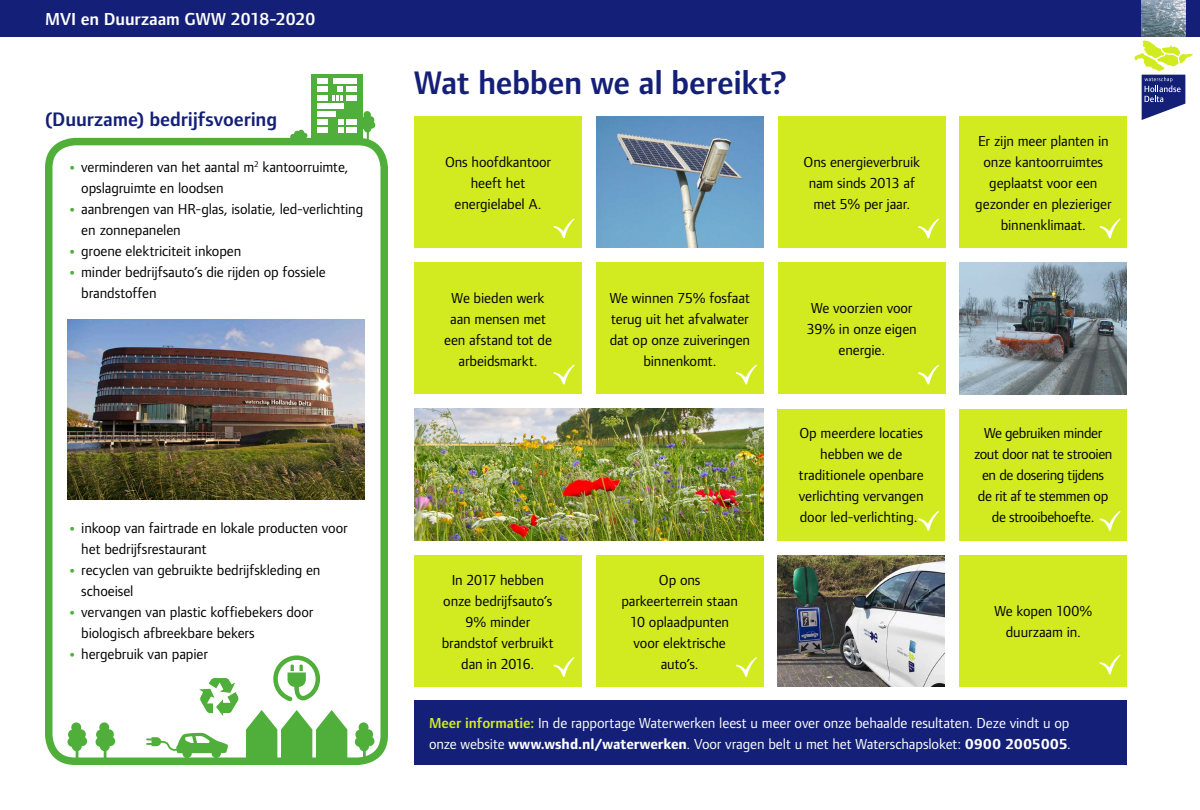
<style>
.page{position:relative;width:1200px;height:810px;background:#fff}
.page>*{position:absolute;margin:0;border:0;box-sizing:border-box;transform-origin:0 0}
.t1{font:600 33.75px "Foundry Form Sans";letter-spacing:-.01em;color:#142077}
.t2{font:600 20.25px "Foundry Form Sans";letter-spacing:-.005em;color:#142077}
.t3{font:600 18px "Foundry Form Sans";letter-spacing:-.005em;color:#fff}
.t4{font:15px/21px "Foundry Form Sans";letter-spacing:-.005em;color:#000;text-align:center}
.t5{font:15px/21px "Foundry Form Sans";letter-spacing:-.005em;color:#fff}
.t6{font:15px/21px "Foundry Form Sans";letter-spacing:-.025em;color:#000;text-align:center}
.s1{font-weight:800;color:#50af3a}
.s2{font-weight:600;color:#d2eb20}
.s3{font-weight:700}
</style>
<div class="page">
<svg style="left:45px;top:137px;width:343px;height:628px"></svg>
<img style="left:68px;top:319px;width:297px;height:180px">
<svg style="left:246px;top:710px;width:101px;height:49px"></svg>
<svg style="left:273px;top:655px;width:47px;height:46px"></svg>
<div style="left:0;top:0;width:1200px;height:37px;background:#142077"></div>
<svg style="left:1134px;top:40px;width:59px;height:80px"></svg>
<img style="left:1142px;top:0;width:43px;height:37px">
<div style="left:415px;top:117px;width:167px;height:131px;background:#d2eb20"></div>
<svg style="left:147px;top:733px;width:81px;height:25px"></svg>
<svg style="left:355px;top:722px;width:20px;height:43px"></svg>
<svg style="left:95px;top:722px;width:20px;height:43px"></svg>
<svg style="left:67px;top:722px;width:20px;height:43px"></svg>
<svg style="left:198px;top:677px;width:42px;height:40px"></svg>
<img style="left:777px;top:555px;width:168px;height:131px">
<div style="left:414px;top:555px;width:167px;height:131px;background:#d2eb20"></div>
<div style="left:596px;top:555px;width:167px;height:131px;background:#d2eb20"></div>
<div style="left:960px;top:555px;width:167px;height:131px;background:#d2eb20"></div>
<div style="left:778px;top:117px;width:167px;height:131px;background:#d2eb20"></div>
<img style="left:596px;top:117px;width:168px;height:131px">
<div style="left:960px;top:117px;width:167px;height:131px;background:#d2eb20"></div>
<img style="left:960px;top:263px;width:167px;height:131px">
<div style="left:415px;top:263px;width:167px;height:131px;background:#d2eb20"></div>
<div style="left:596px;top:263px;width:168px;height:131px;background:#d2eb20"></div>
<div style="left:778px;top:263px;width:167px;height:131px;background:#d2eb20"></div>
<div style="left:778px;top:409px;width:167px;height:131px;background:#d2eb20"></div>
<div style="left:960px;top:409px;width:167px;height:131px;background:#d2eb20"></div>
<img style="left:415px;top:409px;width:349px;height:131px">
<svg style="left:554px;top:219px;width:21px;height:19px"></svg>
<svg style="left:554px;top:657px;width:21px;height:20px"></svg>
<svg style="left:554px;top:365px;width:21px;height:19px"></svg>
<svg style="left:918px;top:219px;width:21px;height:19px"></svg>
<svg style="left:918px;top:365px;width:21px;height:19px"></svg>
<svg style="left:918px;top:511px;width:21px;height:20px"></svg>
<svg style="left:1100px;top:511px;width:21px;height:20px"></svg>
<svg style="left:1100px;top:219px;width:21px;height:19px"></svg>
<svg style="left:1100px;top:655px;width:21px;height:19px"></svg>
<svg style="left:736px;top:657px;width:21px;height:20px"></svg>
<svg style="left:736px;top:365px;width:21px;height:19px"></svg>
<div style="left:414px;top:701px;width:713px;height:64px;background:#142077"></div>
<div style="left:311px;top:74px;width:51px;height:65px;background:#50af3a"></div>
<div style="left:333px;top:79px;width:24px;height:5px;background:#fff"></div>
<div style="left:317px;top:79px;width:11px;height:5px;background:#fff"></div>
<div style="left:317px;top:87px;width:11px;height:5px;background:#fff"></div>
<div style="left:346px;top:87px;width:11px;height:5px;background:#fff"></div>
<div style="left:346px;top:95px;width:11px;height:5px;background:#fff"></div>
<svg style="left:332px;top:87px;width:11px;height:13px"></svg>
<div style="left:317px;top:95px;width:11px;height:5px;background:#fff"></div>
<div style="left:317px;top:103px;width:26px;height:6px;background:#fff"></div>
<div style="left:317px;top:111px;width:18px;height:6px;background:#fff"></div>
<div style="left:317px;top:119px;width:11px;height:6px;background:#fff"></div>
<div style="left:346px;top:119px;width:11px;height:6px;background:#fff"></div>
<svg style="left:338px;top:119px;width:5px;height:14px"></svg>
<div style="left:346px;top:128px;width:11px;height:5px;background:#fff"></div>
<div style="left:317px;top:128px;width:11px;height:5px;background:#fff"></div>
<svg style="left:361px;top:111px;width:14px;height:34px"></svg>
<svg style="left:290px;top:130px;width:18px;height:11px"></svg>
<p class="t3" style="left:45px;top:9px;width:272px">MVI en Duurzaam GWW 2018-2020</p>
<h2 class="t2" style="left:45px;top:107px;width:234px">(Duurzame) bedrijfsvoering</h2>
<p class="t4" style="left:81px;top:156px;width:269px;text-align:left;text-indent:-14px"><span class="s1">•</span> verminderen van het aantal m<sup>2</sup> kantoorruimte, opslagruimte en loodsen</p>
<p class="t4" style="left:81px;top:198px;width:284px;text-align:left;text-indent:-14px"><span class="s1">•</span> aanbrengen van HR-glas, isolatie, led-verlichting en zonnepanelen</p>
<p class="t4" style="left:67px;top:240px;width:175px"><span class="s1">•</span> groene elektriciteit inkopen</p>
<p class="t4" style="left:81px;top:261px;width:246px;text-align:left;text-indent:-14px"><span class="s1">•</span> minder bedrijfsauto’s die rijden op fossiele brandstoffen</p>
<p class="t4" style="left:81px;top:517px;width:268px;text-align:left;text-indent:-14px"><span class="s1">•</span> inkoop van fairtrade en lokale producten voor het bedrijfsrestaurant</p>
<p class="t4" style="left:81px;top:559px;width:241px;text-align:left;text-indent:-14px"><span class="s1">•</span> recyclen van gebruikte bedrijfskleding en schoeisel</p>
<p class="t4" style="left:81px;top:601px;width:234px;text-align:left;text-indent:-14px"><span class="s1">•</span> vervangen van plastic koffiebekers door biologisch afbreekbare bekers</p>
<p class="t4" style="left:68px;top:643px;width:142px"><span class="s1">•</span> hergebruik van papier</p>
<h1 class="t1" style="left:414px;top:63px;width:375px">Wat hebben we al bereikt?</h1>
<p class="t4" style="left:445px;top:151px;width:108px">Ons hoofdkantoor heeft het energielabel A.</p>
<p class="t4" style="left:804px;top:151px;width:118px">Ons energieverbruik nam sinds 2013 af met 5% per jaar.</p>
<p class="t4" style="left:444px;top:287px;width:109px">We bieden werk aan mensen met een afstand tot de arbeidsmarkt.</p>
<p class="t4" style="left:610px;top:287px;width:142px">We winnen 75% fosfaat terug uit het afvalwater dat op onze zuiveringen binnenkomt.</p>
<p class="t4" style="left:807px;top:298px;width:111px">We voorzien voor<br>39% in onze eigen energie.</p>
<p class="t4" style="left:975px;top:130px;width:138px">Er zijn meer planten in onze kantoorruimtes geplaatst voor een gezonder en plezieriger binnenklimaat.</p>
<p class="t4" style="left:442px;top:569px;width:114px">In 2017 hebben onze bedrijfsauto’s<br>9% minder brandstof verbruikt dan in 2016.</p>
<p class="t4" style="left:621px;top:569px;width:118px">Op ons parkeerterrein staan<br>10 oplaadpunten voor elektrische auto’s.</p>
<p class="t4" style="left:799px;top:423px;width:126px">Op meerdere locaties hebben we de traditionele openbare verlichting vervangen door led-verlichting.</p>
<p class="t6" style="left:974px;top:423px;width:140px">We gebruiken minder zout door nat te strooien en de dosering tijdens de rit af te stemmen op de strooibehoefte.</p>
<p class="t4" style="left:994px;top:601px;width:99px">We kopen 100% duurzaam in.</p>
<p class="t5" style="left:429px;top:713px;width:643px"><span class="s2">Meer informatie:</span> In de rapportage Waterwerken leest u meer over onze behaalde resultaten. Deze vindt u op onze website <span class="s3">www.wshd.nl/waterwerken</span>. Voor vragen belt u met het Waterschapsloket: <span class="s3">0900 2005005</span>.</p>
</div>
